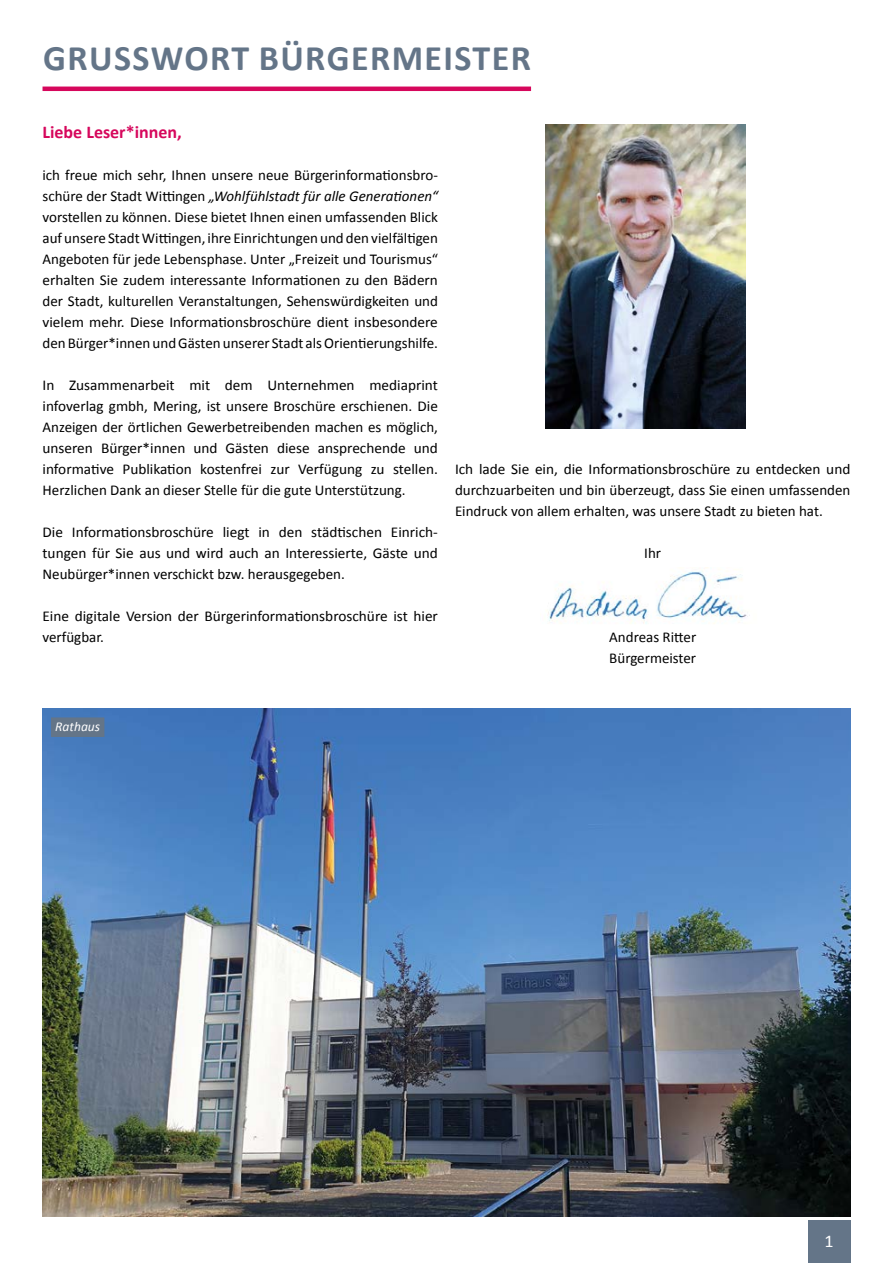
<style>
.page{position:relative;width:893px;height:1263px;background:#fff}
.page>*{position:absolute;margin:0;border:0;box-sizing:border-box;transform-origin:0 0}
.t1{font:700 36px "Calibri";letter-spacing:.04em;color:#647588}
.t2{font:700 18px "Calibri";color:#d6075c}
.t3{font:18px "Calibri";color:#fff}
.t4{font:15px/21px "Calibri";color:#000;text-align:justify}
.t5{font:italic 13.5px "Calibri";color:#fff}
.s1{font-style:italic}
</style>
<div class="page">
<img style="left:545px;top:124px;width:200px;height:304px">
<img style="left:546px;top:567px;width:204px;height:57px">
<hr style="left:43px;top:87px;width:488px;height:4px;background:#d6075c">
<div style="left:808px;top:1220px;width:42px;height:43px;background:#647588"></div>
<img style="left:43px;top:709px;width:807px;height:507px">
<div style="left:51px;top:717px;width:53px;height:20px;background:#647588"></div>
<h1 class="t1" style="left:43px;top:32px;width:489px">GRUSSWORT BÜRGERMEISTER</h1>
<p class="t2" style="left:43px;top:119px;width:141px">Liebe Leser*innen,</p>
<p class="t4" style="left:43px;top:164px;width:397px">ich freue mich sehr, Ihnen unsere neue Bürgerinformationsbro&shy;schüre der Stadt Wittingen <span class="s1">„Wohlfühlstadt für alle Generationen“ </span>vorstellen zu können. Diese bietet Ihnen einen umfassenden Blick auf unsere Stadt Wittingen, ihre Einrichtungen und den vielfältigen Angeboten für jede Lebensphase. Unter „Freizeit und Tourismus“ erhalten Sie zudem interessante Informationen zu den Bädern der Stadt, kulturellen Veranstaltungen, Sehenswürdigkeiten und vielem mehr. Diese Informationsbroschüre dient insbesondere den Bürger*innen und Gästen unserer Stadt als Orientierungshilfe.</p>
<p class="t4" style="left:43px;top:374px;width:397px">In Zusammenarbeit mit dem Unternehmen mediaprint infoverlag gmbh, Mering, ist unsere Broschüre erschienen. Die Anzeigen der örtlichen Gewerbetreibenden machen es möglich, unseren Bürger*innen und Gästen diese ansprechende und informative Publikation kostenfrei zur Verfügung zu stellen.<br>Herzlichen Dank an dieser Stelle für die gute Unterstützung.</p>
<p class="t4" style="left:43px;top:521px;width:397px">Die Informationsbroschüre liegt in den städtischen Einrich&shy;tungen für Sie aus und wird auch an Interessierte, Gäste und Neubürger*innen verschickt bzw. herausgegeben.</p>
<p class="t4" style="left:43px;top:605px;width:397px">Eine digitale Version der Bürgerinformationsbroschüre ist hier verfügbar.</p>
<p class="t4" style="left:455px;top:458px;width:397px">Ich lade Sie ein, die Informationsbroschüre zu entdecken und durchzuarbeiten und bin überzeugt, dass Sie einen umfassenden Eindruck von allem erhalten, was unsere Stadt zu bieten hat.</p>
<p class="t4" style="left:644px;top:542px;width:18px">Ihr</p>
<p class="t4" style="left:609px;top:626px;width:89px">Andreas Ritter<br>Bürgermeister</p>
<p class="t5" style="left:55px;top:717px;width:46px">Rathaus</p>
<p class="t3" style="left:825px;top:1228px;width:11px">1</p>
</div>
